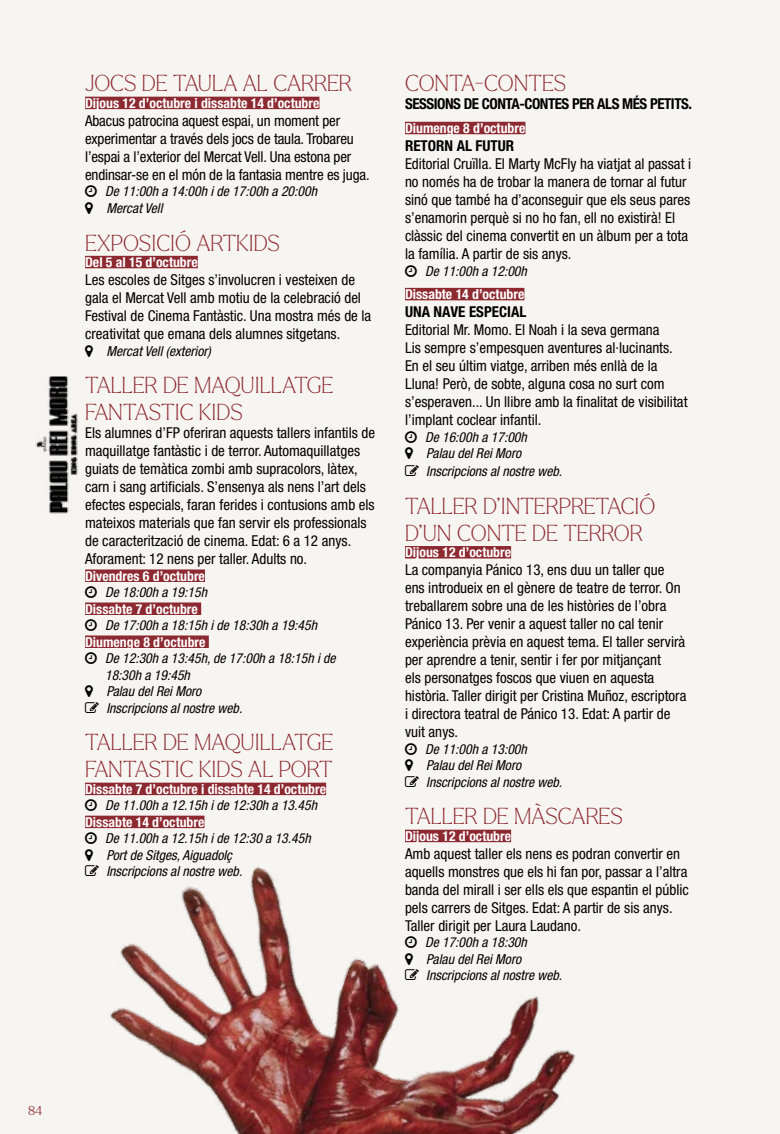
<style>
.page{position:relative;width:780px;height:1134px;background:#f7f5f2}
.page>*{position:absolute;margin:0;border:0;box-sizing:border-box;transform-origin:0 0}
.TITULO_-_ACTIVIDADES_PARALELAS{font:100 22.5px/27px "Larken";letter-spacing:-.005em;color:#8d2931}
.Texto_-_ACTIVIDADES_PARALELLAS{font:condensed 15px/18px "Helvetica Neue LT Std";color:#000}
.Texto_-_ACTIVIDADES_PARALELLAS-2{font:700 condensed 15px "Helvetica Neue LT Std";letter-spacing:-.03em;color:#000}
.Texto_-_ACTIVIDADES_PARALELLAS-3{font:700 condensed 15px "Helvetica Neue LT Std";color:#000}
.t1{font:italic condensed 13.75px/16.5px "Helvetica Neue LT Std";color:#000}
.DIA{font:700 condensed 13.75px "Helvetica Neue LT Std";color:#fff}
.t2{font:300 12.5px "Larken";color:#8d2931}
</style>
<div class="page">
<img style="left:85px;top:819px;width:491px;height:315px">
<div style="left:85px;top:97px;width:234px;height:12px;background:#8d2931"></div>
<div style="left:85px;top:256px;width:113px;height:12px;background:#8d2931"></div>
<div style="left:85px;top:569px;width:120px;height:13px;background:#8d2931"></div>
<div style="left:85px;top:602px;width:116px;height:13px;background:#8d2931"></div>
<div style="left:85px;top:635px;width:124px;height:13px;background:#8d2931"></div>
<div style="left:85px;top:783px;width:241px;height:12px;background:#8d2931"></div>
<div style="left:85px;top:816px;width:119px;height:12px;background:#8d2931"></div>
<div style="left:405px;top:122px;width:120px;height:12px;background:#8d2931"></div>
<div style="left:405px;top:288px;width:119px;height:12px;background:#8d2931"></div>
<div style="left:405px;top:546px;width:106px;height:12px;background:#8d2931"></div>
<div style="left:405px;top:830px;width:106px;height:12px;background:#8d2931"></div>
<img style="left:36px;top:376px;width:42px;height:137px">
<svg style="left:85px;top:832px;width:14px;height:44px"></svg>
<svg style="left:405px;top:936px;width:13px;height:44px"></svg>
<p class="TITULO_-_ACTIVIDADES_PARALELAS" style="left:85px;top:69px;width:268px">JOCS DE TAULA AL CARRER</p>
<p class="DIA" style="left:85px;top:95px;width:236px">Dijous 12 d’octubre i dissabte 14 d’octubre</p>
<p class="Texto_-_ACTIVIDADES_PARALELLAS" style="left:85px;top:112px;width:286px">Abacus patrocina aquest espai, un moment per experimentar a través dels jocs de taula. Trobareu l’espai a l’exterior del Mercat Vell. Una estona per endinsar-se en el món de la fantasia mentre es juga.</p>
<p class="t1" style="left:105px;top:184px;width:213px">De 11:00h a 14:00h i de 17:00h a 20:00h</p>
<p class="t1" style="left:106px;top:200px;width:58px">Mercat Vell</p>
<p class="TITULO_-_ACTIVIDADES_PARALELAS" style="left:85px;top:228px;width:196px">EXPOSICIÓ ARTKIDS</p>
<p class="DIA" style="left:85px;top:254px;width:114px">Del 5 al 15 d’octubre</p>
<p class="Texto_-_ACTIVIDADES_PARALELLAS" style="left:85px;top:271px;width:288px">Les escoles de Sitges s’involucren i vesteixen de gala el Mercat Vell amb motiu de la celebració del Festival de Cinema Fantàstic. Una mostra més de la creativitat que emana dels alumnes sitgetans.</p>
<p class="t1" style="left:106px;top:343px;width:106px">Mercat Vell (exterior)</p>
<p class="TITULO_-_ACTIVIDADES_PARALELAS" style="left:85px;top:370px;width:250px">TALLER DE MAQUILLATGE<br>FANTASTIC KIDS</p>
<p class="Texto_-_ACTIVIDADES_PARALELLAS" style="left:85px;top:424px;width:291px">Els alumnes d’FP oferiran aquests tallers infantils de maquillatge fantàstic i de terror. Automaquillatges guiats de temàtica zombi amb supracolors, làtex, carn i sang artificials. S’ensenya als nens l’art dels efectes especials, faran ferides i contusions amb els mateixos materials que fan servir els professionals de caracterització de cinema. Edat: 6 a 12 anys.<br>Aforament: 12 nens per taller. Adults no.</p>
<p class="DIA" style="left:85px;top:567px;width:121px">Divendres 6 d’octubre</p>
<p class="t1" style="left:105px;top:584px;width:103px">De 18:00h a 19:15h</p>
<p class="DIA" style="left:85px;top:600px;width:114px">Dissabte 7 d’octubre</p>
<p class="t1" style="left:105px;top:617px;width:213px">De 17:00h a 18:15h i de 18:30h a 19:45h</p>
<p class="DIA" style="left:85px;top:633px;width:122px">Diumenge 8 d’octubre</p>
<p class="t1" style="left:105px;top:650px;width:232px">De 12:30h a 13:45h, de 17:00h a 18:15h i de<br>18:30h a 19:45h</p>
<p class="t1" style="left:106px;top:683px;width:96px">Palau del Rei Moro</p>
<p class="t1" style="left:106px;top:700px;width:137px">Inscripcions al nostre web.</p>
<p class="TITULO_-_ACTIVIDADES_PARALELAS" style="left:85px;top:728px;width:250px">TALLER DE MAQUILLATGE<br>FANTASTIC KIDS AL PORT</p>
<p class="DIA" style="left:85px;top:781px;width:242px">Dissabte 7 d’octubre i dissabte 14 d’octubre</p>
<p class="t1" style="left:105px;top:798px;width:213px">De 11.00h a 12.15h i de 12:30h a 13.45h</p>
<p class="DIA" style="left:85px;top:814px;width:121px">Dissabte 14 d’octubre</p>
<p class="t1" style="left:105px;top:831px;width:207px">De 11.00h a 12.15h i de 12:30 a 13.45h</p>
<p class="t1" style="left:106px;top:847px;width:127px">Port de Sitges, Aiguadolç</p>
<p class="t1" style="left:106px;top:864px;width:137px">Inscripcions al nostre web.</p>
<p class="TITULO_-_ACTIVIDADES_PARALELAS" style="left:405px;top:69px;width:163px">CONTA-CONTES</p>
<p class="Texto_-_ACTIVIDADES_PARALELLAS-2" style="left:405px;top:95px;width:288px">SESSIONS DE CONTA-CONTES PER ALS MÉS PETITS.</p>
<p class="DIA" style="left:405px;top:120px;width:122px">Diumenge 8 d’octubre</p>
<p class="Texto_-_ACTIVIDADES_PARALELLAS-3" style="left:405px;top:137px;width:111px">RETORN AL FUTUR</p>
<p class="Texto_-_ACTIVIDADES_PARALELLAS" style="left:405px;top:155px;width:288px">Editorial Cruïlla. El Marty McFly ha viatjat al passat i no només ha de trobar la manera de tornar al futur sinó que també ha d’aconseguir que els seus pares s’enamorin perquè si no ho fan, ell no existirà! El clàssic del cinema convertit en un àlbum per a tota la família. A partir de sis anys.</p>
<p class="t1" style="left:425px;top:263px;width:103px">De 11:00h a 12:00h</p>
<p class="DIA" style="left:405px;top:286px;width:121px">Dissabte 14 d’octubre</p>
<p class="Texto_-_ACTIVIDADES_PARALELLAS-3" style="left:405px;top:303px;width:123px">UNA NAVE ESPECIAL</p>
<p class="Texto_-_ACTIVIDADES_PARALELLAS" style="left:405px;top:321px;width:284px">Editorial Mr. Momo. El Noah i la seva germana<br>Lis sempre s’empesquen aventures al·lucinants.<br>En el seu últim viatge, arriben més enllà de la Lluna! Però, de sobte, alguna cosa no surt com s’esperaven... Un llibre amb la finalitat de visibilitat l’implant coclear infantil.</p>
<p class="t1" style="left:425px;top:429px;width:103px">De 16:00h a 17:00h</p>
<p class="t1" style="left:426px;top:445px;width:96px">Palau del Rei Moro</p>
<p class="t1" style="left:426px;top:463px;width:137px">Inscripcions al nostre web.</p>
<p class="TITULO_-_ACTIVIDADES_PARALELAS" style="left:405px;top:491px;width:252px">TALLER D’INTERPRETACIÓ<br>D’UN CONTE DE TERROR</p>
<p class="DIA" style="left:405px;top:544px;width:108px">Dijous 12 d’octubre</p>
<p class="Texto_-_ACTIVIDADES_PARALELLAS" style="left:405px;top:561px;width:283px">La companyia Pánico 13, ens duu un taller que ens introdueix en el gènere de teatre de terror. On treballarem sobre una de les històries de l’obra Pánico 13. Per venir a aquest taller no cal tenir experiència prèvia en aquest tema. El taller servirà per aprendre a tenir, sentir i fer por mitjançant<br>els personatges foscos que viuen en aquesta història. Taller dirigit per Cristina Muñoz, escriptora i directora teatral de Pánico 13. Edat: A partir de vuit anys.</p>
<p class="t1" style="left:425px;top:741px;width:103px">De 11:00h a 13:00h</p>
<p class="t1" style="left:426px;top:757px;width:96px">Palau del Rei Moro</p>
<p class="t1" style="left:426px;top:774px;width:137px">Inscripcions al nostre web.</p>
<p class="TITULO_-_ACTIVIDADES_PARALELAS" style="left:405px;top:802px;width:219px">TALLER DE MÀSCARES</p>
<p class="DIA" style="left:405px;top:828px;width:108px">Dijous 12 d’octubre</p>
<p class="Texto_-_ACTIVIDADES_PARALELLAS" style="left:405px;top:844px;width:285px">Amb aquest taller els nens es podran convertir en aquells monstres que els hi fan por, passar a l’altra banda del mirall i ser ells els que espantin el públic pels carrers de Sitges. Edat: A partir de sis anys.<br>Taller dirigit per Laura Laudano.</p>
<p class="t1" style="left:425px;top:935px;width:103px">De 17:00h a 18:30h</p>
<p class="t1" style="left:426px;top:951px;width:96px">Palau del Rei Moro</p>
<p class="t1" style="left:426px;top:968px;width:137px">Inscripcions al nostre web.</p>
<p class="t2" style="left:28px;top:1102px;width:16px">84</p>
</div>
